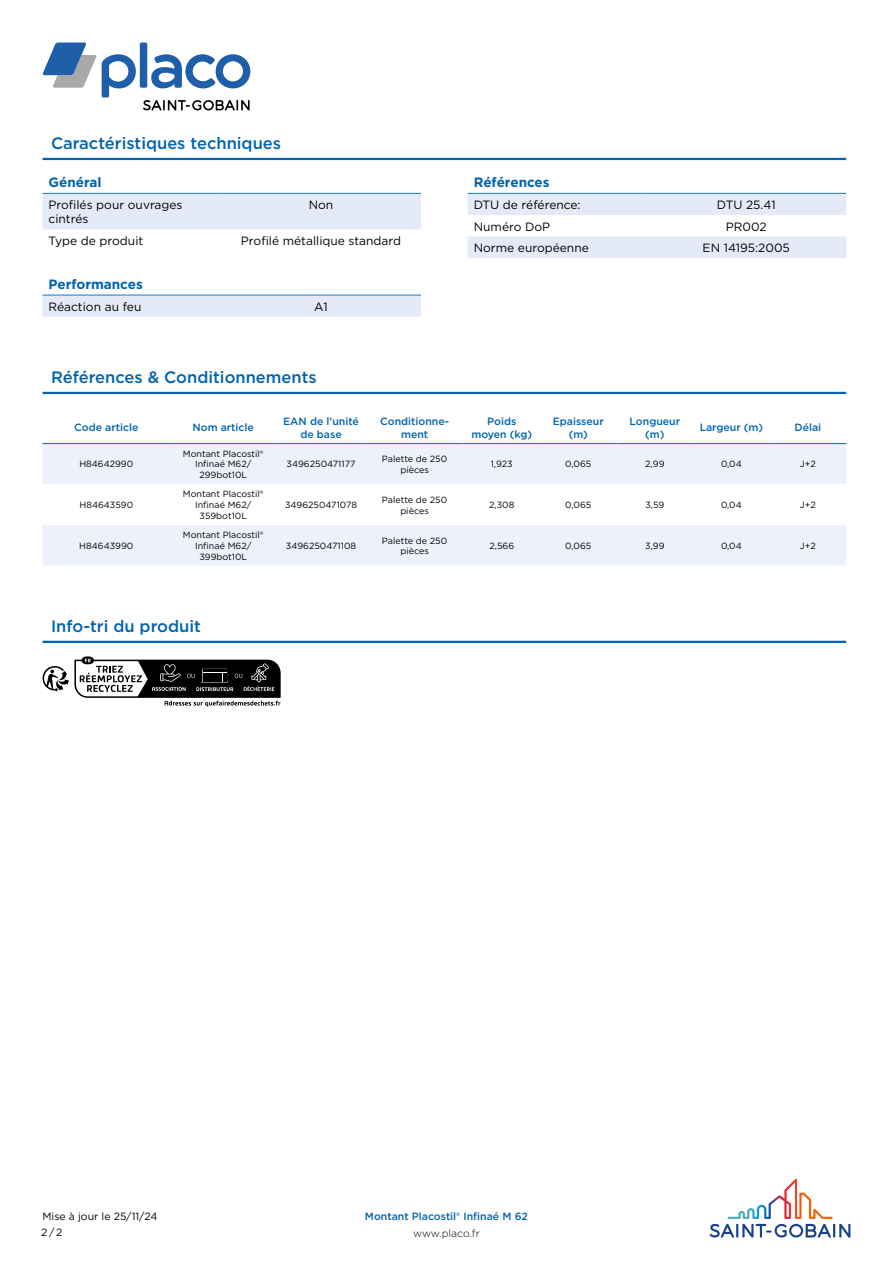
<style>
.page{position:relative;width:893px;height:1263px;background:#fff}
.page>*{position:absolute;margin:0;border:0;box-sizing:border-box;transform-origin:0 0}
.t1{font:500 16.5px "Gotham";color:#0063af}
.t2{font:700 13.5px "Gotham";color:#0063af}
.t3{font:12px/14.4px "Gotham";color:#000}
.t4{font:500 10.5px/12.6px "Gotham";color:#0063af;text-align:center}
.t5{font:10.5px/16.6px "Gotham";color:#000}
.t6{font:300 10.5px "Gotham";color:#000}
.t7{font:9px/10.8px "Gotham";color:#000;text-align:center}
</style>
<div class="page">
<svg style="left:710px;top:1179px;width:140px;height:58px"></svg>
<svg style="left:143px;top:100px;width:107px;height:10px"></svg>
<div style="left:140px;top:43px;width:7px;height:45px;background:#1f5ea9;border-radius:2px"></div>
<svg style="left:42px;top:43px;width:94px;height:55px"></svg>
<svg style="left:151px;top:54px;width:99px;height:34px"></svg>
<hr style="left:43px;top:158px;width:803px;height:2px;background:#0063af">
<div style="left:43px;top:194px;width:378px;height:35px;background:#e4eaf7"></div>
<hr style="left:43px;top:193px;width:178px;height:1px;background:#167bc0">
<hr style="left:221px;top:193px;width:200px;height:1px;background:#167bc0">
<div style="left:43px;top:296px;width:378px;height:21px;background:#e4eaf7"></div>
<hr style="left:43px;top:295px;width:178px;height:1px;background:#167bc0">
<hr style="left:221px;top:295px;width:200px;height:1px;background:#167bc0">
<svg style="left:468px;top:194px;width:378px;height:64px"></svg>
<hr style="left:468px;top:193px;width:178px;height:1px;background:#167bc0">
<hr style="left:646px;top:193px;width:200px;height:1px;background:#167bc0">
<hr style="left:43px;top:392px;width:803px;height:2px;background:#0063af">
<svg style="left:43px;top:444px;width:803px;height:122px;fill:#edf1fa"></svg>
<hr style="left:43px;top:443px;width:127px;height:1px;background:#167bc0">
<hr style="left:170px;top:443px;width:106px;height:1px;background:#167bc0">
<hr style="left:276px;top:443px;width:90px;height:1px;background:#167bc0">
<hr style="left:366px;top:443px;width:97px;height:1px;background:#167bc0">
<hr style="left:463px;top:443px;width:77px;height:1px;background:#167bc0">
<hr style="left:540px;top:443px;width:77px;height:1px;background:#167bc0">
<hr style="left:617px;top:443px;width:76px;height:1px;background:#167bc0">
<hr style="left:693px;top:443px;width:77px;height:1px;background:#167bc0">
<hr style="left:770px;top:443px;width:76px;height:1px;background:#167bc0">
<hr style="left:43px;top:641px;width:803px;height:2px;background:#0063af">
<svg style="left:43px;top:656px;width:238px;height:51px"></svg>
<h1 class="t1" style="left:51px;top:133px;width:232px">Caractéristiques techniques</h1>
<h2 class="t2" style="left:49px;top:174px;width:54px">Général</h2>
<h3 class="t3" style="left:49px;top:197px;width:136px">Profilés pour ouvrages cintrés</h3>
<h3 class="t3" style="left:309px;top:197px;width:26px">Non</h3>
<h3 class="t3" style="left:49px;top:233px;width:96px">Type de produit</h3>
<h3 class="t3" style="left:241px;top:233px;width:162px">Profilé métallique standard</h3>
<h2 class="t2" style="left:49px;top:275px;width:96px">Performances</h2>
<h3 class="t3" style="left:49px;top:299px;width:94px">Réaction au feu</h3>
<h3 class="t3" style="left:314px;top:299px;width:15px">A1</h3>
<h1 class="t1" style="left:51px;top:367px;width:267px">Références &amp; Conditionnements</h1>
<h2 class="t2" style="left:474px;top:174px;width:77px">Références</h2>
<h3 class="t3" style="left:474px;top:197px;width:108px">DTU de référence:</h3>
<h3 class="t3" style="left:717px;top:197px;width:60px">DTU 25.41</h3>
<h3 class="t3" style="left:474px;top:219px;width:78px">Numéro DoP</h3>
<h3 class="t3" style="left:726px;top:219px;width:42px">PR002</h3>
<h3 class="t3" style="left:474px;top:240px;width:117px">Norme européenne</h3>
<h3 class="t3" style="left:703px;top:240px;width:89px">EN 14195:2005</h3>
<p class="t4" style="left:74px;top:421px;width:66px">Code article</p>
<p class="t4" style="left:192px;top:421px;width:63px">Nom article</p>
<p class="t4" style="left:283px;top:415px;width:77px">EAN de l’unité de base</p>
<p class="t4" style="left:380px;top:415px;width:70px">Conditionne&shy;ment</p>
<p class="t4" style="left:471px;top:415px;width:62px">Poids moyen (kg)</p>
<p class="t4" style="left:553px;top:415px;width:52px">Epaisseur (m)</p>
<p class="t4" style="left:630px;top:415px;width:52px">Longueur (m)</p>
<p class="t4" style="left:700px;top:421px;width:65px">Largeur (m)</p>
<p class="t4" style="left:795px;top:421px;width:28px">Délai</p>
<p class="t7" style="left:79px;top:459px;width:55px">H84642990</p>
<p class="t7" style="left:183px;top:448px;width:82px">Montant Placostil®<br>Infinaé M62/<br>299bot10L</p>
<p class="t7" style="left:287px;top:459px;width:70px">3496250471177</p>
<p class="t7" style="left:382px;top:453px;width:67px">Palette de 250 pièces</p>
<p class="t7" style="left:491px;top:459px;width:24px">1,923</p>
<p class="t7" style="left:565px;top:459px;width:28px">0,065</p>
<p class="t7" style="left:645px;top:459px;width:21px">2,99</p>
<p class="t7" style="left:721px;top:459px;width:22px">0,04</p>
<p class="t7" style="left:800px;top:459px;width:17px">J+2</p>
<p class="t7" style="left:80px;top:499px;width:55px">H84643590</p>
<p class="t7" style="left:183px;top:489px;width:82px">Montant Placostil®<br>Infinaé M62/<br>359bot10L</p>
<p class="t7" style="left:285px;top:499px;width:73px">3496250471078</p>
<p class="t7" style="left:382px;top:494px;width:67px">Palette de 250 pièces</p>
<p class="t7" style="left:489px;top:499px;width:27px">2,308</p>
<p class="t7" style="left:565px;top:499px;width:28px">0,065</p>
<p class="t7" style="left:645px;top:499px;width:21px">3,59</p>
<p class="t7" style="left:721px;top:499px;width:22px">0,04</p>
<p class="t7" style="left:800px;top:499px;width:17px">J+2</p>
<p class="t7" style="left:79px;top:540px;width:55px">H84643990</p>
<p class="t7" style="left:183px;top:529px;width:82px">Montant Placostil®<br>Infinaé M62/<br>399bot10L</p>
<p class="t7" style="left:286px;top:540px;width:72px">3496250471108</p>
<p class="t7" style="left:382px;top:535px;width:67px">Palette de 250 pièces</p>
<p class="t7" style="left:489px;top:540px;width:26px">2,566</p>
<p class="t7" style="left:565px;top:540px;width:28px">0,065</p>
<p class="t7" style="left:645px;top:540px;width:21px">3,99</p>
<p class="t7" style="left:721px;top:540px;width:22px">0,04</p>
<p class="t7" style="left:800px;top:540px;width:17px">J+2</p>
<h1 class="t1" style="left:51px;top:615px;width:151px">Info-tri du produit</h1>
<p class="t5" style="left:41px;top:1207px;width:118px">Mise à jour le 25/11/24<br>2/2</p>
<p class="t4" style="left:365px;top:1209px;width:165px">Montant Placostil® Infinaé M 62</p>
<p class="t6" style="left:413px;top:1227px;width:68px">www.placo.fr</p>
</div>
